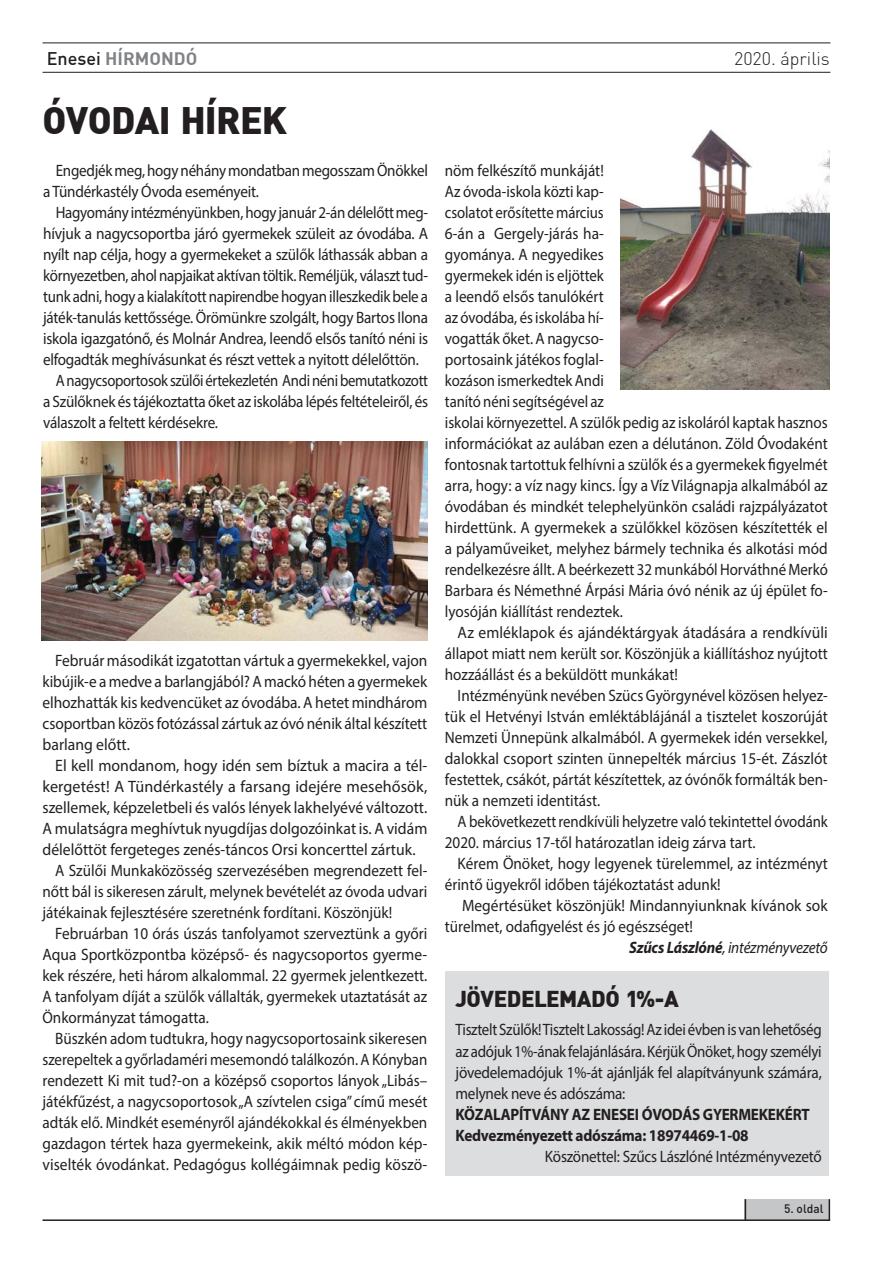
<style>
.page{position:relative;width:893px;height:1263px;background:#fff}
.page>*{position:absolute;margin:0;border:0;box-sizing:border-box;transform-origin:0 0}
.t1{font:37.5px "DIN Blk PFL";color:#231f20}
.t2{font:22.5px "DIN Blk PFL";color:#231f20}
.t3{font:18px "Din CE Bol H";color:#808285}
.t4{font:18px "Din CE Lig H";color:#231f20}
.t5{font:16.5px/21px "Myriad Pro";color:#231f20;scale:.92 1}
.t6{font:16.5px/21px "Myriad Pro";color:#231f20;text-align:justify;scale:.93 1}
.t7{font:16.5px/21px "Myriad Pro";color:#231f20;scale:.9 1}
.t8{font:16.5px/21px "Myriad Pro";color:#231f20;text-align:justify;scale:.94 1}
.t9{font:16.5px "Myriad Pro";letter-spacing:-.02em;color:#231f20;scale:.91 1}
.t10{font:16.5px "Myriad Pro";color:#231f20;scale:.95 1}
.t11{font:16.5px/21px "Myriad Pro";color:#231f20;scale:.91 1}
.t12{font:700 16.5px/21px "Myriad Pro";letter-spacing:-.015em;color:#231f20;scale:.92 1}
.t13{font:16.5px "Myriad Pro";letter-spacing:-.02em;color:#231f20;scale:.89 1}
.t14{font:16.5px "Myriad Pro";color:#231f20}
.t15{font:16.5px "Myriad Pro";color:#231f20;scale:.96 1}
.t16{font:italic 16.5px "Myriad Pro";letter-spacing:-.015em;color:#231f20;scale:.92 1}
.t17{font:12px "Din CE Med H";color:#231f20}
.s1{font-family:"Din CE Med H";color:#231f20}
.s2{font-weight:700}
</style>
<div class="page">
<hr style="left:43px;top:72px;width:787px;height:1px;background:#231f20">
<hr style="left:43px;top:43px;width:787px;height:1px;background:#231f20">
<div style="left:745px;top:1199px;width:85px;height:21px;background:#c5c6c8"></div>
<svg style="left:829px;top:1199px;width:1px;height:20px"></svg>
<svg style="left:745px;top:1199px;width:1px;height:20px"></svg>
<hr style="left:43px;top:1219px;width:787px;height:2px;background:#231f20">
<div style="left:445px;top:971px;width:384px;height:205px;background:#dcddde"></div>
<img style="left:42px;top:441px;width:385px;height:200px">
<img style="left:621px;top:129px;width:209px;height:260px">
<p class="t3" style="left:47px;top:47px;width:152px"><span class="s1">Enesei</span> HÍRMONDÓ</p>
<p class="t4" style="left:734px;top:48px;width:97px">2020. április</p>
<h1 class="t1" style="left:43px;top:107px;width:246px">ÓVODAI HÍREK</h1>
<p class="t11" style="left:43px;top:162px;width:425px;text-indent:13px">Engedjék meg, hogy néhány mondatban megosszam Önökkel a Tündérkastély Óvoda eseményeit.</p>
<p class="t9" style="left:56px;top:206px;width:411px">Hagyomány intézményünkben, hogy január 2-án délelőtt meg-</p>
<p class="t6" style="left:43px;top:225px;width:416px">hívjuk a nagycsoportba járó gyermekek szüleit az óvodába. A</p>
<p class="t5" style="left:43px;top:246px;width:420px">nyílt nap célja, hogy a gyermekeket a szülők láthassák abban a</p>
<p class="t9" style="left:43px;top:269px;width:425px">környezetben, ahol napjaikat aktívan töltik. Reméljük, választ tud-</p>
<p class="t9" style="left:43px;top:290px;width:425px">tunk adni, hogy a kialakított napirendbe hogyan illeszkedik bele a</p>
<p class="t5" style="left:43px;top:309px;width:420px">játék-tanulás kettőssége. Örömünkre szolgált, hogy Bartos Ilona</p>
<p class="t5" style="left:43px;top:330px;width:420px">iskola igazgatónő, és Molnár Andrea, leendő elsős tanító néni is</p>
<p class="t5" style="left:43px;top:351px;width:410px">elfogadták meghívásunkat és részt vettek a nyitott délelőttön.</p>
<p class="t13" style="left:56px;top:374px;width:420px">A nagycsoportosok szülői értekezletén Andi néni bemutatkozott</p>
<p class="t5" style="left:43px;top:393px;width:420px">a Szülőknek és tájékoztatta őket az iskolába lépés feltételeiről, és</p>
<p class="t5" style="left:43px;top:414px;width:192px">válaszolt a feltett kérdésekre.</p>
<p class="t6" style="left:43px;top:652px;width:415px;text-indent:13px">Február másodikát izgatottan vártuk a gyermekekkel, vajon kibújik-e a medve a barlangjából? A mackó héten a gyermekek elhozhatták kis kedvencüket az óvodába. A hetet mindhárom csoportban közös fotózással zártuk az óvó nénik által készített barlang előtt.</p>
<p class="t15" style="left:55px;top:759px;width:389px">El kell mondanom, hogy idén sem bíztuk a macira a tél-</p>
<p class="t14" style="left:43px;top:780px;width:386px">kergetést! A Tündérkastély a farsang idejére mesehősök,</p>
<p class="t10" style="left:43px;top:801px;width:407px">szellemek, képzeletbeli és valós lények lakhelyévé változott.</p>
<p class="t10" style="left:43px;top:822px;width:407px">A mulatságra meghívtuk nyugdíjas dolgozóinkat is. A vidám</p>
<p class="t10" style="left:43px;top:843px;width:394px">délelőttöt fergeteges zenés-táncos Orsi koncerttel zártuk.</p>
<p class="t5" style="left:55px;top:862px;width:406px">A Szülői Munkaközösség szervezésében megrendezett fel-</p>
<p class="t5" style="left:43px;top:883px;width:420px">nőtt bál is sikeresen zárult, melynek bevételét az óvoda udvari</p>
<p class="t5" style="left:43px;top:904px;width:382px">játékainak fejlesztésére szeretnénk fordítani. Köszönjük!</p>
<p class="t5" style="left:55px;top:925px;width:406px">Februárban 10 órás úszás tanfolyamot szerveztünk a győri</p>
<p class="t8" style="left:43px;top:946px;width:411px">Aqua Sportközpontba középső- és nagycsoportos gyerme-</p>
<p class="t5" style="left:43px;top:967px;width:420px">kek részére, heti három alkalommal. 22 gyermek jelentkezett.</p>
<p class="t5" style="left:43px;top:988px;width:420px">A tanfolyam díját a szülők vállalták, gyermekek utaztatását az</p>
<p class="t5" style="left:43px;top:1009px;width:182px">Önkormányzat támogatta.</p>
<p class="t5" style="left:55px;top:1030px;width:406px">Büszkén adom tudtukra, hogy nagycsoportosaink sikeresen</p>
<p class="t11" style="left:43px;top:1051px;width:424px">szerepeltek a győrladaméri mesemondó találkozón. A Kónyban</p>
<p class="t5" style="left:43px;top:1072px;width:420px">rendezett Ki mit tud?-on a középső csoportos lányok „Libás–</p>
<p class="t5" style="left:43px;top:1093px;width:420px">játékfűzést, a nagycsoportosok „A szívtelen csiga” című mesét</p>
<p class="t5" style="left:43px;top:1114px;width:420px">adták elő. Mindkét eseményről ajándékokkal és élményekben</p>
<p class="t5" style="left:43px;top:1135px;width:420px">gazdagon tértek haza gyermekeink, akik méltó módon kép-</p>
<p class="t8" style="left:43px;top:1156px;width:411px">viselték óvodánkat. Pedagógus kollégáimnak pedig köszö-</p>
<p class="t5" style="left:445px;top:162px;width:418px">nöm felkészítő munkáját!<br>Az óvoda-iskola közti kap-<br>csolatot erősítette március<br>6-án a Gergely-járás ha-<br>gyománya. A negyedikes<br>gyermekek idén is eljöttek<br>a leendő elsős tanulókért<br>az óvodába, és iskolába hí-<br>vogatták őket. A nagycso-<br>portosaink játékos foglal-<br>kozáson ismerkedtek Andi<br>tanító néni segítségével az<br>iskolai környezettel. A szülők pedig az iskoláról kaptak hasznos információkat az aulában ezen a délutánon. Zöld Óvodaként fontosnak tartottuk felhívni a szülők és a gyermekek figyelmét arra, hogy: a víz nagy kincs. Így a Víz Világnapja alkalmából az óvodában és mindkét telephelyünkön családi rajzpályázatot hirdettünk. A gyermekek a szülőkkel közösen készítették el a pályaműveiket, melyhez bármely technika és alkotási mód rendelkezésre állt. A beérkezett 32 munkából Horváthné Merkó Barbara és Némethné Árpási Mária óvó nénik az új épület fo&shy;lyosóján kiállítást rendeztek.</p>
<p class="t8" style="left:445px;top:624px;width:409px;text-indent:13px">Az emléklapok és ajándéktárgyak átadására a rendkívüli állapot miatt nem került sor. Köszönjük a kiállításhoz nyújtott hozzáállást és a beküldött munkákat!</p>
<p class="t5" style="left:445px;top:687px;width:418px;text-align:justify;text-indent:13px">Intézményünk nevében Szücs Györgynével közösen helyez&shy;tük el Hetvényi István emléktáblájánál a tisztelet koszorúját Nemzeti Ünnepünk alkalmából. A gyermekek idén versekkel, dalokkal csoport szinten ünnepelték március 15-ét. Zászlót festettek, csákót, pártát készítettek, az óvónők formálták ben&shy;nük a nemzeti identitást.</p>
<p class="t7" style="left:445px;top:813px;width:427px;text-indent:13px">A bekövetkezett rendkívüli helyzetre való tekintettel óvodánk<br>2020. március 17-től határozatlan ideig zárva tart.</p>
<p class="t5" style="left:445px;top:855px;width:418px;text-indent:13px">Kérem Önöket, hogy legyenek türelemmel, az intézményt érintő ügyekről időben tájékoztatást adunk!</p>
<p class="t6" style="left:462px;top:897px;width:395px">Megértésüket köszönjük! Mindannyiunknak kívánok sok</p>
<p class="t5" style="left:445px;top:918px;width:271px">türelmet, odafigyelést és jó egészséget!</p>
<p class="t16" style="left:629px;top:941px;width:217px"><span class="s2">Szűcs Lászlóné</span>, intézményvezető</p>
<h2 class="t2" style="left:455px;top:991px;width:225px">JÖVEDELEMADÓ 1%-A</h2>
<p class="t7" style="left:455px;top:1021px;width:408px;text-align:justify">Tisztelt Szülők! Tisztelt Lakosság! Az idei évben is van lehetőség az adójuk 1%-ának felajánlására. Kérjük Önöket, hogy személyi jövedelemadójuk 1%-át ajánlják fel alapítványunk számára, melynek neve és adószáma:</p>
<p class="t12" style="left:455px;top:1105px;width:387px">KÖZALAPÍTVÁNY AZ ENESEI ÓVODÁS GYERMEKEKÉRT<br>Kedvezményezett adószáma: 18974469-1-08</p>
<p class="t5" style="left:545px;top:1147px;width:302px">Köszönettel: Szűcs Lászlóné Intézményvezető</p>
<p class="t17" style="left:784px;top:1201px;width:41px">5. oldal</p>
</div>
